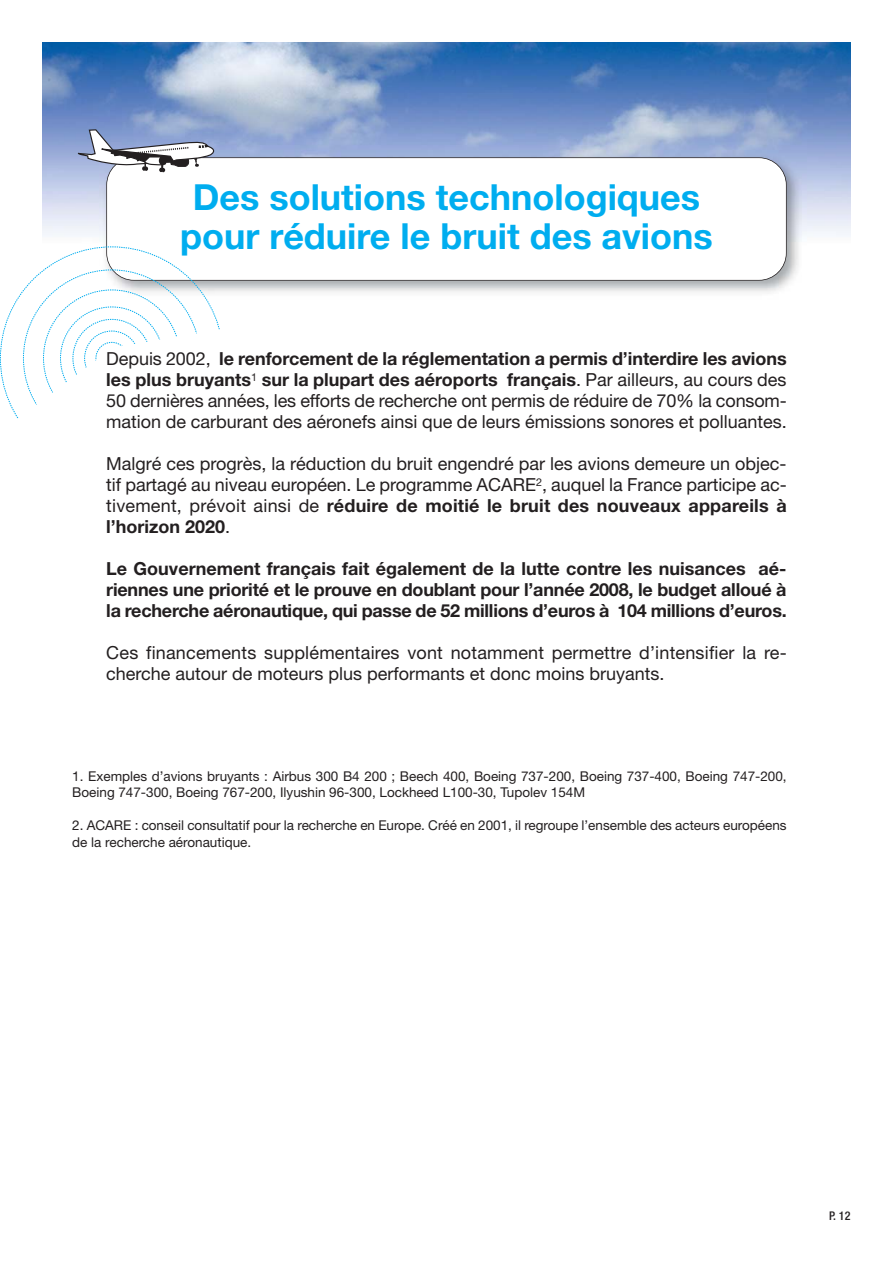
<style>
.page{position:relative;width:893px;height:1263px;background:#fff}
.page>*{position:absolute;margin:0;border:0;box-sizing:border-box;transform-origin:0 0}
.t1{font:700 36px/39px "Helvetica Neue";color:#00adef;text-align:center}
.t2{font:18px/21px "Helvetica Neue";color:#231f20;text-align:justify}
.t3{font:700 18px/21px "Helvetica Neue";letter-spacing:-.015em;color:#231f20;text-align:justify}
.t4{font:13.5px/16.5px "Helvetica Neue";color:#231f20}
.t5{font:500 condensed 12px "Helvetica Neue";color:#231f20}
.s1{font-weight:700}
</style>
<div class="page">
<img style="left:43px;top:43px;width:807px;height:194px">
<img style="left:100px;top:150px;width:706px;height:142px">
<div style="left:107px;top:158px;width:679px;height:122px;background:#fff;border-radius:27px"></div>
<div style="left:106px;top:157px;width:681px;height:124px;border:2px solid #231f20;border-radius:28px"></div>
<svg style="left:6px;top:246px;width:218px;height:74px"></svg>
<svg style="left:78px;top:129px;width:136px;height:43px"></svg>
<svg style="left:0;top:320px;width:220px;height:99px"></svg>
<h1 class="t1" style="left:180px;top:180px;width:534px">Des solutions technologiques pour réduire le bruit des avions</h1>
<p class="t2" style="left:106px;top:350px;width:682px">Depuis 2002, <span class="s1">le renforcement de la réglementation a permis d’interdire les avions les plus bruyants</span><sup>1</sup> <span class="s1">sur la plupart des aéroports français</span>. Par ailleurs, au cours des 50 dernières années, les efforts de recherche ont permis de réduire de 70% la consom&shy;mation de carburant des aéronefs ainsi que de leurs émissions sonores et polluantes.</p>
<p class="t2" style="left:106px;top:455px;width:682px">Malgré ces progrès, la réduction du bruit engendré par les avions demeure un objec&shy;tif partagé au niveau européen. Le programme ACARE<sup>2</sup>, auquel la France participe ac&shy;tivement, prévoit ainsi de <span class="s1">réduire de moitié le bruit des nouveaux appareils à l’horizon 2020</span>.</p>
<p class="t3" style="left:106px;top:560px;width:682px">Le Gouvernement français fait également de la lutte contre les nuisances aé&shy;riennes une priorité et le prouve en doublant pour l’année 2008, le budget alloué à la recherche aéronautique, qui passe de 52 millions d’euros à 104 millions d’euros.</p>
<p class="t2" style="left:106px;top:644px;width:682px">Ces financements supplémentaires vont notamment permettre d’intensifier la re&shy;cherche autour de moteurs plus performants et donc moins bruyants.</p>
<p class="t4" style="left:72px;top:769px;width:716px">1. Exemples d’avions bruyants : Airbus 300 B4 200 ; Beech 400, Boeing 737-200, Boeing 737-400, Boeing 747-200,<br>Boeing 747-300, Boeing 767-200, Ilyushin 96-300, Lockheed L100-30, Tupolev 154M</p>
<p class="t4" style="left:72px;top:819px;width:716px">2. ACARE : conseil consultatif pour la recherche en Europe. Créé en 2001, il regroupe l’ensemble des acteurs européens de la recherche aéronautique.</p>
<p class="t5" style="left:829px;top:1212px;width:23px">P. 12</p>
</div>
